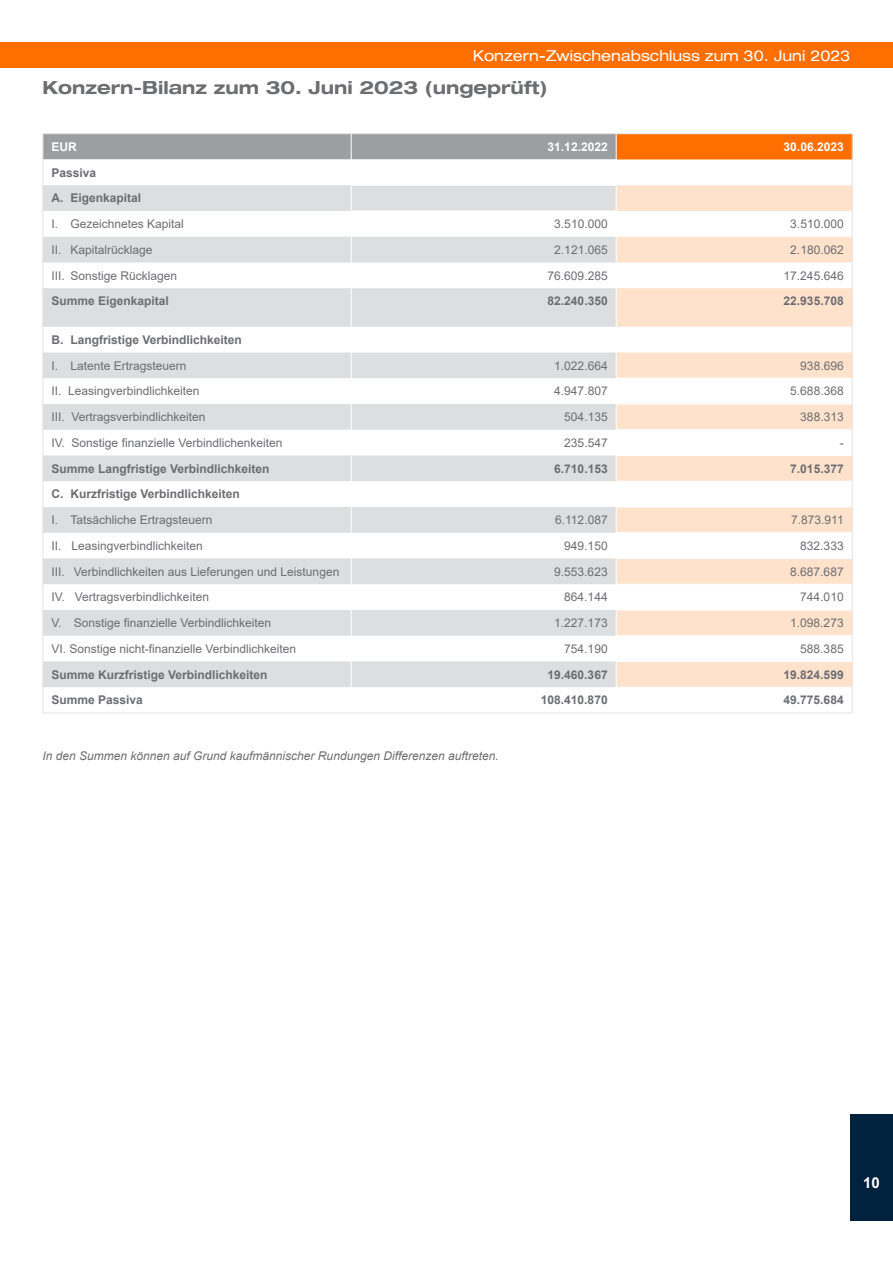
<style>
.page{position:relative;width:893px;height:1263px;background:#fff}
.page>*{position:absolute;margin:0;border:0;box-sizing:border-box;transform-origin:0 0}
.t1{font:700 expanded 18px "Helvetica Neue";color:#6c6d70}
.t2{font:expanded 15px "Helvetica Neue";color:#fff}
.t3{font:700 15px "Arial";color:#fff}
.t4{font:12px "Arial";color:#6c6d70}
.t5{font:700 12px/25.8px "Arial";color:#6c6d70}
.t6{font:italic 12px "Arial";color:#6e6e6e}
.t7{font:700 12px "Arial";color:#fff}
</style>
<div class="page">
<div style="left:0;top:43px;width:893px;height:25px;background:#ff6e00"></div>
<div style="left:850px;top:1114px;width:43px;height:106px;background:#00223f"></div>
<div style="left:616px;top:134px;width:236px;height:25px;background:#ff6e00"></div>
<svg style="left:44px;top:288px;width:572px;height:399px;fill:#dddee0"></svg>
<svg style="left:617px;top:185px;width:235px;height:193px;fill:#ffe2cc"></svg>
<svg style="left:617px;top:405px;width:235px;height:282px;fill:#ffe2cc"></svg>
<hr style="left:351px;top:288px;width:1px;height:39px;background:#fff">
<svg style="left:351px;top:327px;width:1px;height:360px"></svg>
<hr style="left:617px;top:429px;width:235px;height:1px;background:#fff">
<hr style="left:617px;top:455px;width:235px;height:1px;background:#fff">
<hr style="left:617px;top:481px;width:235px;height:1px;background:#fff">
<hr style="left:617px;top:507px;width:235px;height:1px;background:#fff">
<hr style="left:617px;top:532px;width:235px;height:1px;background:#fff">
<hr style="left:617px;top:558px;width:235px;height:1px;background:#fff">
<hr style="left:617px;top:584px;width:235px;height:1px;background:#fff">
<hr style="left:617px;top:610px;width:235px;height:1px;background:#fff">
<hr style="left:617px;top:635px;width:235px;height:1px;background:#fff">
<svg style="left:616px;top:353px;width:1px;height:334px"></svg>
<hr style="left:617px;top:661px;width:235px;height:1px;background:#fff">
<hr style="left:616px;top:133px;width:236px;height:1px;background:#e2e2e2">
<svg style="left:43px;top:133px;width:574px;height:155px"></svg>
<svg style="left:852px;top:133px;width:1px;height:155px"></svg>
<hr style="left:43px;top:288px;width:1px;height:39px;background:#e2e2e2">
<hr style="left:852px;top:288px;width:1px;height:39px;background:#e2e2e2">
<svg style="left:43px;top:327px;width:1px;height:385px"></svg>
<svg style="left:852px;top:327px;width:1px;height:386px"></svg>
<hr style="left:43px;top:712px;width:308px;height:1px;background:#e2e2e2">
<hr style="left:351px;top:712px;width:265px;height:1px;background:#e2e2e2">
<hr style="left:616px;top:712px;width:236px;height:1px;background:#e2e2e2">
<p class="t2" style="left:473px;top:46px;width:379px">Konzern-Zwischenabschluss zum 30. Juni 2023</p>
<h1 class="t1" style="left:43px;top:76px;width:507px">Konzern-Bilanz zum 30. Juni 2023 (ungeprüft)</h1>
<p class="t7" style="left:51px;top:138px;width:27px">EUR</p>
<p class="t7" style="left:548px;top:138px;width:62px">31.12.2022</p>
<p class="t7" style="left:784px;top:138px;width:62px">30.06.2023</p>
<p class="t5" style="left:51px;top:160px;width:91px">Passiva<br>A. Eigenkapital</p>
<p class="t4" style="left:51px;top:216px;width:134px">I. Gezeichnetes Kapital</p>
<p class="t4" style="left:554px;top:216px;width:55px">3.510.000</p>
<p class="t4" style="left:790px;top:216px;width:55px">3.510.000</p>
<p class="t4" style="left:51px;top:241px;width:103px">II. Kapitalrücklage</p>
<p class="t4" style="left:554px;top:241px;width:55px">2.121.065</p>
<p class="t4" style="left:790px;top:241px;width:55px">2.180.062</p>
<p class="t4" style="left:51px;top:267px;width:127px">III. Sonstige Rücklagen</p>
<p class="t4" style="left:548px;top:267px;width:62px">76.609.285</p>
<p class="t4" style="left:784px;top:267px;width:62px">17.245.646</p>
<p class="t5" style="left:51px;top:288px;width:119px">Summe Eigenkapital</p>
<p class="t5" style="left:548px;top:288px;width:62px">82.240.350</p>
<p class="t5" style="left:784px;top:288px;width:62px">22.935.708</p>
<p class="t5" style="left:51px;top:327px;width:192px">B. Langfristige Verbindlichkeiten</p>
<p class="t4" style="left:51px;top:357px;width:137px">I. Latente Ertragsteuern</p>
<p class="t4" style="left:554px;top:357px;width:55px">1.022.664</p>
<p class="t4" style="left:800px;top:357px;width:45px">938.696</p>
<p class="t4" style="left:51px;top:383px;width:150px">II. Leasingverbindlichkeiten</p>
<p class="t4" style="left:554px;top:383px;width:55px">4.947.807</p>
<p class="t4" style="left:790px;top:383px;width:55px">5.688.368</p>
<p class="t4" style="left:51px;top:409px;width:156px">III. Vertragsverbindlichkeiten</p>
<p class="t4" style="left:564px;top:409px;width:45px">504.135</p>
<p class="t4" style="left:800px;top:409px;width:45px">388.313</p>
<p class="t4" style="left:51px;top:434px;width:233px">IV. Sonstige finanzielle Verbindlichenkeiten</p>
<p class="t4" style="left:564px;top:434px;width:45px">235.547</p>
<p class="t4" style="left:840px;top:434px;width:5px">-</p>
<p class="t5" style="left:51px;top:456px;width:220px">Summe Langfristige Verbindlichkeiten</p>
<p class="t5" style="left:554px;top:456px;width:55px">6.710.153</p>
<p class="t5" style="left:790px;top:456px;width:55px">7.015.377</p>
<p class="t5" style="left:51px;top:481px;width:190px">C. Kurzfristige Verbindlichkeiten</p>
<p class="t4" style="left:51px;top:512px;width:163px">I. Tatsächliche Ertragsteuern</p>
<p class="t4" style="left:555px;top:512px;width:54px">6.112.087</p>
<p class="t4" style="left:791px;top:512px;width:54px">7.873.911</p>
<p class="t4" style="left:51px;top:537px;width:153px">II. Leasingverbindlichkeiten</p>
<p class="t4" style="left:564px;top:537px;width:45px">949.150</p>
<p class="t4" style="left:800px;top:537px;width:45px">832.333</p>
<p class="t4" style="left:51px;top:563px;width:289px">III. Verbindlichkeiten aus Lieferungen und Leistungen</p>
<p class="t4" style="left:554px;top:563px;width:55px">9.553.623</p>
<p class="t4" style="left:790px;top:563px;width:55px">8.687.687</p>
<p class="t4" style="left:51px;top:589px;width:159px">IV. Vertragsverbindlichkeiten</p>
<p class="t4" style="left:564px;top:589px;width:45px">864.144</p>
<p class="t4" style="left:800px;top:589px;width:45px">744.010</p>
<p class="t4" style="left:51px;top:615px;width:221px">V. Sonstige finanzielle Verbindlichkeiten</p>
<p class="t4" style="left:554px;top:615px;width:55px">1.227.173</p>
<p class="t4" style="left:790px;top:615px;width:55px">1.098.273</p>
<p class="t4" style="left:51px;top:640px;width:246px">VI. Sonstige nicht-finanzielle Verbindlichkeiten</p>
<p class="t4" style="left:564px;top:640px;width:45px">754.190</p>
<p class="t4" style="left:800px;top:640px;width:45px">588.385</p>
<p class="t5" style="left:51px;top:662px;width:218px">Summe Kurzfristige Verbindlichkeiten</p>
<p class="t5" style="left:548px;top:662px;width:62px">19.460.367</p>
<p class="t5" style="left:784px;top:662px;width:62px">19.824.599</p>
<p class="t5" style="left:51px;top:687px;width:93px">Summe Passiva</p>
<p class="t5" style="left:541px;top:687px;width:68px">108.410.870</p>
<p class="t5" style="left:784px;top:687px;width:62px">49.775.684</p>
<p class="t6" style="left:42px;top:748px;width:458px">In den Summen können auf Grund kaufmännischer Rundungen Differenzen auftreten.</p>
<p class="t3" style="left:863px;top:1172px;width:18px">10</p>
</div>
